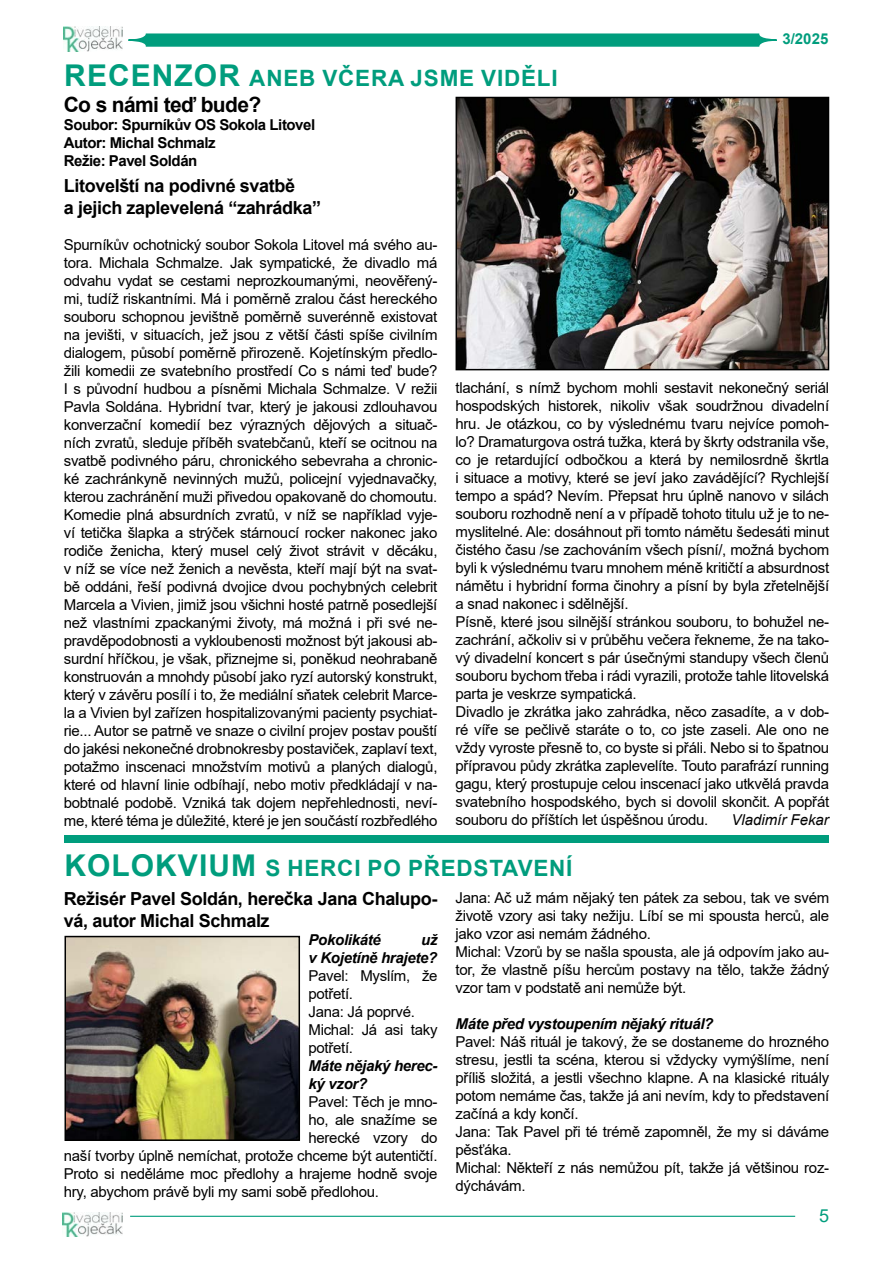
<style>
.page{position:relative;width:893px;height:1263px;background:#fff}
.page>*{position:absolute;margin:0;border:0;box-sizing:border-box;transform-origin:0 0}
.t1{font:700 22.5px "Arial";letter-spacing:.035em;color:#009d7d}
.t2{font:700 21px "Arial";letter-spacing:-.03em;color:#000}
.t3{font:700 18px/21.6px "Arial";letter-spacing:-.02em;color:#000}
.t4{font:18px "Arial";color:#009d7d}
.t5{font:15px/18px "Arial";letter-spacing:-.02em;color:#000}
.t6{font:italic 700 15px/18px "Arial";letter-spacing:-.02em;color:#000;text-align:right}
.t7{font:700 15px/18px "Arial";letter-spacing:-.03em;color:#000}
.t8{font:italic 15px "Arial";color:#000}
.t9{font:700 15px "Arial";color:#009d7d}
.s1{font-size:30px}
</style>
<div class="page">
<hr style="left:130px;top:1216px;width:665px;height:1px;background:#009d7d">
<img style="left:63px;top:1212px;width:59px;height:24px">
<svg style="left:128px;top:33px;width:649px;height:14px;background:#17a589"></svg>
<img style="left:64px;top:27px;width:59px;height:24px">
<img style="left:459px;top:100px;width:367px;height:267px">
<div style="left:456px;top:97px;width:373px;height:273px;border:2px solid #000"></div>
<div style="left:64px;top:835px;width:764px;height:7px;background:#009d7d"></div>
<img style="left:68px;top:939px;width:229px;height:199px">
<div style="left:65px;top:936px;width:235px;height:205px;border:2px solid #000"></div>
<h1 class="t1" style="left:64px;top:62px;width:495px"><span class="s1">RECENZOR</span> ANEB VČERA JSME VIDĚLI</h1>
<h2 class="t2" style="left:64px;top:90px;width:199px">Co s námi teď bude?</h2>
<p class="t7" style="left:64px;top:116px;width:253px">Soubor: Spurníkův OS Sokola Litovel<br>Autor: Michal Schmalz<br>Režie: Pavel Soldán</p>
<p class="t9" style="left:782px;top:29px;width:47px">3/2025</p>
<p class="t3" style="left:64px;top:175px;width:259px">Litovelští na podivné svatbě<br>a jejich zaplevelená “zahrádka”</p>
<p class="t5" style="left:64px;top:236px;width:375px;text-align:justify">Spurníkův ochotnický soubor Sokola Litovel má svého au&shy;tora. Michala Schmalze. Jak sympatické, že divadlo má odvahu vydat se cestami neprozkoumanými, neověřený&shy;mi, tudíž riskantními. Má i poměrně zralou část hereckého souboru schopnou jevištně poměrně suverénně existovat na jevišti, v situacích, jež jsou z větší části spíše civilním dialogem, působí poměrně přirozeně. Kojetínským předlo&shy;žili komedii ze svatebního prostředí Co s námi teď bude?<br>I s původní hudbou a písněmi Michala Schmalze. V režii Pavla Soldána. Hybridní tvar, který je jakousi zdlouhavou konverzační komedií bez výrazných dějových a situač&shy;ních zvratů, sleduje příběh svatebčanů, kteří se ocitnou na svatbě podivného páru, chronického sebevraha a chronic&shy;ké zachránkyně nevinných mužů, policejní vyjednavačky, kterou zachránění muži přivedou opakovaně do chomoutu.<br>Komedie plná absurdních zvratů, v níž se například vyje&shy;ví tetička šlapka a strýček stárnoucí rocker nakonec jako rodiče ženicha, který musel celý život strávit v děcáku, v níž se více než ženich a nevěsta, kteří mají být na svat&shy;bě oddáni, řeší podivná dvojice dvou pochybných celebrit Marcela a Vivien, jimiž jsou všichni hosté patrně posedlejší než vlastními zpackanými životy, má možná i při své ne&shy;pravděpodobnosti a vykloubenosti možnost být jakousi ab&shy;surdní hříčkou, je však, přiznejme si, poněkud neohrabaně konstruován a mnohdy působí jako ryzí autorský konstrukt, který v závěru posílí i to, že mediální sňatek celebrit Marce&shy;la a Vivien byl zařízen hospitalizovanými pacienty psychiat&shy;rie... Autor se patrně ve snaze o civilní projev postav pouští do jakési nekonečné drobnokresby postaviček, zaplaví text, potažmo inscenaci množstvím motivů a planých dialogů, které od hlavní linie odbíhají, nebo motiv předkládají v na&shy;bobtnalé podobě. Vzniká tak dojem nepřehlednosti, neví&shy;me, které téma je důležité, které je jen součástí rozbředlého</p>
<p class="t5" style="left:456px;top:378px;width:375px">tlachání, s nímž bychom mohli sestavit nekonečný seriál hospodských historek, nikoliv však soudržnou divadelní hru. Je otázkou, co by výslednému tvaru nejvíce pomoh&shy;lo? Dramaturgova ostrá tužka, která by škrty odstranila vše, co je retardující odbočkou a která by nemilosrdně škrtla i situace a motivy, které se jeví jako zavádějící? Rychlejší tempo a spád? Nevím. Přepsat hru úplně nanovo v silách souboru rozhodně není a v případě tohoto titulu už je to ne&shy;myslitelné. Ale: dosáhnout při tomto námětu šedesáti minut čistého času /se zachováním všech písní/, možná bychom byli k výslednému tvaru mnohem méně kritičtí a absurdnost námětu i hybridní forma činohry a písní by byla zřetelnější a snad nakonec i sdělnější.<br>Písně, které jsou silnější stránkou souboru, to bohužel ne&shy;zachrání, ačkoliv si v průběhu večera řekneme, že na tako&shy;vý divadelní koncert s pár úsečnými standupy všech členů souboru bychom třeba i rádi vyrazili, protože tahle litovelská parta je veskrze sympatická.<br>Divadlo je zkrátka jako zahrádka, něco zasadíte, a v dob&shy;ré víře se pečlivě staráte o to, co jste zaseli. Ale ono ne vždy vyroste přesně to, co byste si přáli. Nebo si to špatnou přípravou půdy zkrátka zaplevelíte. Touto parafrází running gagu, který prostupuje celou inscenací jako utkvělá pravda svatebního hospodského, bych si dovolil skončit. A popřát souboru do příštích let úspěšnou úrodu.</p>
<p class="t8" style="left:731px;top:810px;width:99px">Vladimír Fekar</p>
<h1 class="t1" style="left:64px;top:852px;width:510px"><span class="s1">KOLOKVIUM</span> S HERCI PO PŘEDSTAVENÍ</h1>
<p class="t3" style="left:64px;top:888px;width:375px">Režisér Pavel Soldán, herečka Jana Chalupo&shy;vá, autor Michal Schmalz</p>
<p class="t6" style="left:309px;top:931px;width:74px">Pokolikáté</p>
<p class="t5" style="left:456px;top:889px;width:375px">Jana: Ač už mám nějaký ten pátek za sebou, tak ve svém životě vzory asi taky nežiju. Líbí se mi spousta herců, ale jako vzor asi nemám žádného.<br>Michal: Vzorů by se našla spousta, ale já odpovím jako au&shy;tor, že vlastně píšu hercům postavy na tělo, takže žádný vzor tam v podstatě ani nemůže být.</p>
<p class="t6" style="left:456px;top:1015px;width:259px">Máte před vystoupením nějaký rituál?</p>
<p class="t5" style="left:456px;top:1033px;width:375px">Pavel: Náš rituál je takový, že se dostaneme do hrozného stresu, jestli ta scéna, kterou si vždycky vymýšlíme, není příliš složitá, a jestli všechno klapne. A na klasické rituály potom nemáme čas, takže já ani nevím, kdy to představení začíná a kdy končí.<br>Jana: Tak Pavel při té trémě zapomněl, že my si dáváme pěsťáka.<br>Michal: Někteří z nás nemůžou pít, takže já většinou roz&shy;dýchávám.</p>
<p class="t6" style="left:309px;top:931px;width:130px">už<br>v Kojetíně hrajete?</p>
<p class="t5" style="left:309px;top:967px;width:130px">Pavel: Myslím, že potřetí.<br>Jana: Já poprvé.<br>Michal: Já asi taky potřetí.</p>
<p class="t6" style="left:309px;top:1057px;width:131px;text-align:left">Máte nějaký herec&shy;ký vzor?</p>
<p class="t5" style="left:309px;top:1093px;width:130px">Pavel: Těch je mno-</p>
<p class="t5" style="left:309px;top:1111px;width:130px">ho, ale snažíme se</p>
<p class="t5" style="left:309px;top:1129px;width:130px">herecké vzory do</p>
<p class="t5" style="left:64px;top:1147px;width:375px">naší tvorby úplně nemíchat, protože chceme být autentičtí.</p>
<p class="t5" style="left:64px;top:1165px;width:375px">Proto si neděláme moc předlohy a hrajeme hodně svoje</p>
<p class="t5" style="left:64px;top:1183px;width:317px">hry, abychom právě byli my sami sobě předlohou.</p>
<p class="t4" style="left:819px;top:1203px;width:12px">5</p>
</div>
